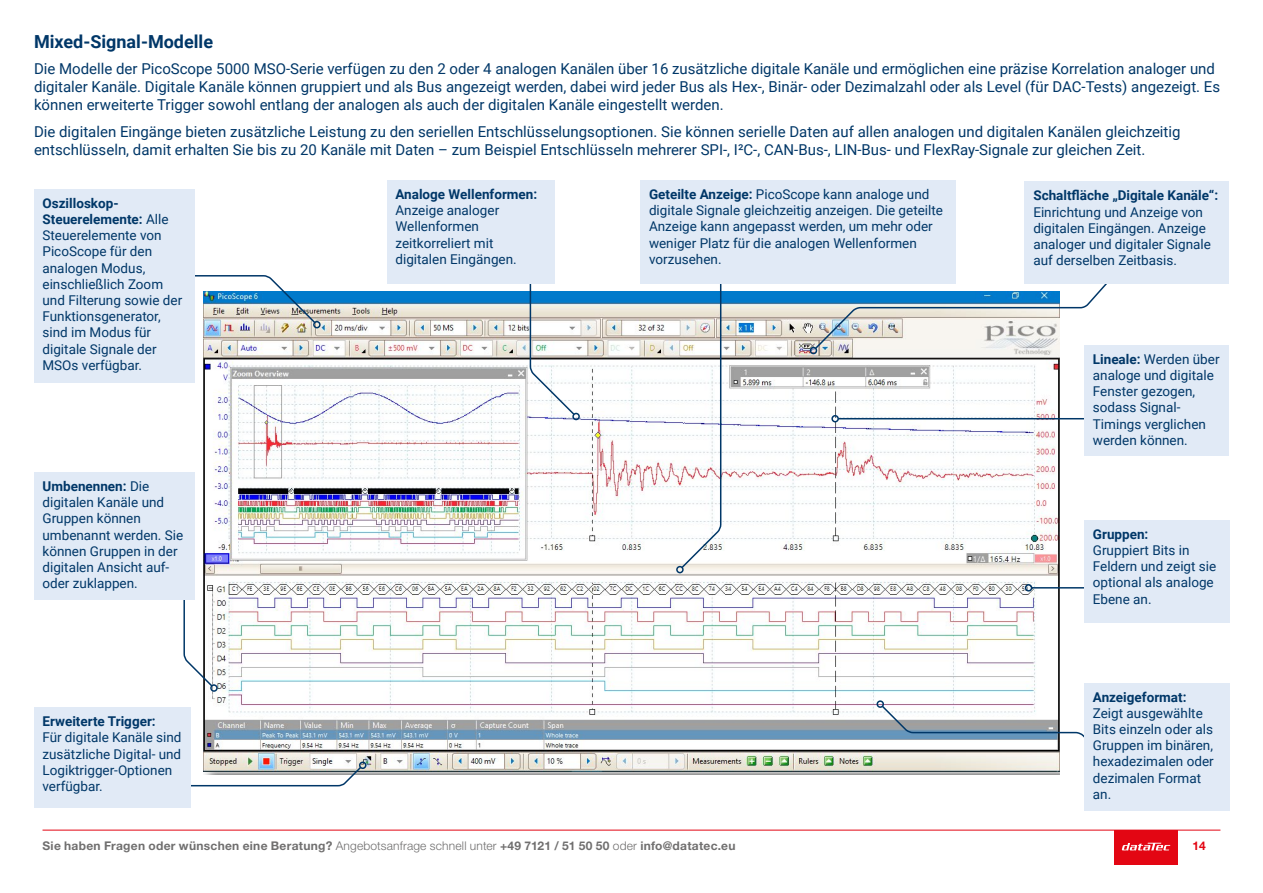
<style>
.page{position:relative;width:1263px;height:893px;background:#fff}
.page>*{position:absolute;margin:0;border:0;box-sizing:border-box;transform-origin:0 0}
.t1{font:700 18px "Roboto";color:#003768}
.t2{font:15px/18px "Roboto";color:#003768}
.t3{font:13.5px/16.2px "Roboto";color:#003768}
.t4{font:700 13.5px "Roboto";color:#003768}
.t5{font:700 12px "Helvetica Neue LT Pro";letter-spacing:.025em;color:#706f6f}
.t6{font:700 12px "Helvetica Neue LT Pro";color:#e30613}
.s1{font-weight:700}
.s2{font-weight:300}
</style>
<div class="page">
<div style="left:1114px;top:830px;width:64px;height:34px;background:#e30613"></div>
<svg style="left:1122px;top:843px;width:48px;height:7px"></svg>
<hr style="left:43px;top:830px;width:1177px;height:1px;background:#e30613">
<img style="left:203px;top:292px;width:857px;height:479px">
<img style="left:195px;top:275px;width:122px;height:50px">
<div style="left:313px;top:321px;width:8px;height:7px;border:2px solid #003768;border-radius:50%"></div>
<div style="left:34px;top:189px;width:161px;height:194px;background:#e1eaf6"></div>
<svg style="left:190px;top:765px;width:173px;height:22px"></svg>
<div style="left:359px;top:761px;width:7px;height:8px;border:2px solid #003768;border-radius:50%"></div>
<div style="left:34px;top:707px;width:156px;height:101px;background:#e1eaf6"></div>
<svg style="left:183px;top:589px;width:31px;height:99px"></svg>
<div style="left:210px;top:684px;width:8px;height:8px;border:2px solid #003768;border-radius:50%"></div>
<div style="left:34px;top:472px;width:161px;height:127px;background:#e1eaf6"></div>
<hr style="left:838px;top:418px;width:246px;height:1px;background:#003768">
<div style="left:831px;top:415px;width:8px;height:7px;border:2px solid #003768;border-radius:50%"></div>
<div style="left:1084px;top:345px;width:145px;height:110px;background:#e1eaf6"></div>
<svg style="left:529px;top:284px;width:47px;height:132px"></svg>
<div style="left:572px;top:413px;width:8px;height:7px;border:2px solid #003768;border-radius:50%"></div>
<div style="left:387px;top:180px;width:168px;height:104px;background:#e1eaf6"></div>
<svg style="left:680px;top:284px;width:42px;height:286px"></svg>
<div style="left:676px;top:566px;width:8px;height:7px;border:2px solid #003768;border-radius:50%"></div>
<div style="left:640px;top:180px;width:316px;height:104px;background:#e1eaf6"></div>
<svg style="left:813px;top:279px;width:294px;height:71px"></svg>
<div style="left:810px;top:347px;width:7px;height:7px;border:2px solid #003768;border-radius:50%"></div>
<div style="left:1025px;top:182px;width:204px;height:102px;background:#e1eaf6"></div>
<hr style="left:1031px;top:587px;width:78px;height:2px;background:#003768">
<div style="left:1025px;top:584px;width:7px;height:8px;border:2px solid #003768;border-radius:50%"></div>
<div style="left:1084px;top:520px;width:145px;height:102px;background:#e1eaf6"></div>
<svg style="left:880px;top:704px;width:204px;height:71px"></svg>
<div style="left:876px;top:700px;width:8px;height:8px;border:2px solid #003768;border-radius:50%"></div>
<div style="left:1084px;top:683px;width:145px;height:127px;background:#e1eaf6"></div>
<h1 class="t1" style="left:34px;top:29px;width:181px">Mixed-Signal-Modelle</h1>
<p class="t2" style="left:34px;top:59px;width:1188px">Die Modelle der PicoScope 5000 MSO-Serie verfügen zu den 2 oder 4 analogen Kanälen über 16 zusätzliche digitale Kanäle und ermöglichen eine präzise Korrelation analoger und digitaler Kanäle. Digitale Kanäle können gruppiert und als Bus angezeigt werden, dabei wird jeder Bus als Hex-, Binär- oder Dezimalzahl oder als Level (für DAC-Tests) angezeigt. Es können erweiterte Trigger sowohl entlang der analogen als auch der digitalen Kanäle eingestellt werden.</p>
<p class="t2" style="left:34px;top:122px;width:1148px">Die digitalen Eingänge bieten zusätzliche Leistung zu den seriellen Entschlüsselungsoptionen. Sie können serielle Daten auf allen analogen und digitalen Kanälen gleichzeitig entschlüsseln, damit erhalten Sie bis zu 20 Kanäle mit Daten – zum Beispiel Entschlüsseln mehrerer SPI-, I²C-, CAN-Bus-, LIN-Bus- und FlexRay-Signale zur gleichen Zeit.</p>
<p class="t3" style="left:43px;top:194px;width:141px"><span class="s1">Oszilloskop-<br>Steuerelemente:</span> Alle<br>Steuerelemente von<br>PicoScope für den analogen Modus, einschließlich Zoom und Filterung sowie der<br>Funktionsgenerator, sind im Modus für digitale Signale der<br>MSOs verfügbar.</p>
<p class="t4" style="left:395px;top:185px;width:143px">Analoge Wellenformen:</p>
<p class="t3" style="left:395px;top:202px;width:123px">Anzeige analoger<br>Wellenformen zeitkorreliert mit digitalen Eingängen.</p>
<p class="t3" style="left:649px;top:185px;width:296px"><span class="s1">Geteilte Anzeige:</span> PicoScope kann analoge und digitale Signale gleichzeitig anzeigen. Die geteilte Anzeige kann angepasst werden, um mehr oder weniger Platz für die analogen Wellenformen vorzusehen.</p>
<p class="t4" style="left:1033px;top:186px;width:186px">Schaltfläche „Digitale Kanäle“:</p>
<p class="t3" style="left:1033px;top:203px;width:179px">Einrichtung und Anzeige von digitalen Eingängen. Anzeige analoger und digitaler Signale auf derselben Zeitbasis.</p>
<p class="t3" style="left:1093px;top:350px;width:128px"><span class="s1">Lineale:</span> Werden über analoge und digitale<br>Fenster gezogen, sodass Signal-<br>Timings verglichen werden können.</p>
<p class="t3" style="left:43px;top:478px;width:142px"><span class="s1">Umbenennen:</span> Die digitalen Kanäle und<br>Gruppen können umbenannt werden. Sie können Gruppen in der digitalen Ansicht auf&shy;oder zuklappen.</p>
<p class="t4" style="left:43px;top:712px;width:115px">Erweiterte Trigger:</p>
<p class="t3" style="left:43px;top:729px;width:140px">Für digitale Kanäle sind zusätzliche Digital- und<br>Logiktrigger-Optionen verfügbar.</p>
<p class="t4" style="left:1093px;top:524px;width:57px">Gruppen:</p>
<p class="t3" style="left:1093px;top:541px;width:125px">Gruppiert Bits in<br>Feldern und zeigt sie optional als analoge<br>Ebene an.</p>
<p class="t4" style="left:1093px;top:687px;width:95px">Anzeigeformat:</p>
<p class="t3" style="left:1093px;top:704px;width:122px">Zeigt ausgewählte<br>Bits einzeln oder als<br>Gruppen im binären, hexadezimalen oder dezimalen Format an.</p>
<p class="t5" style="left:43px;top:839px;width:694px">Sie haben Fragen oder wünschen eine Beratung? <span class="s2">Angebotsanfrage schnell unter</span> +49 7121 / 51 50 50 <span class="s2">oder</span> info@datatec.eu</p>
<p class="t6" style="left:1192px;top:839px;width:15px">14</p>
</div>
